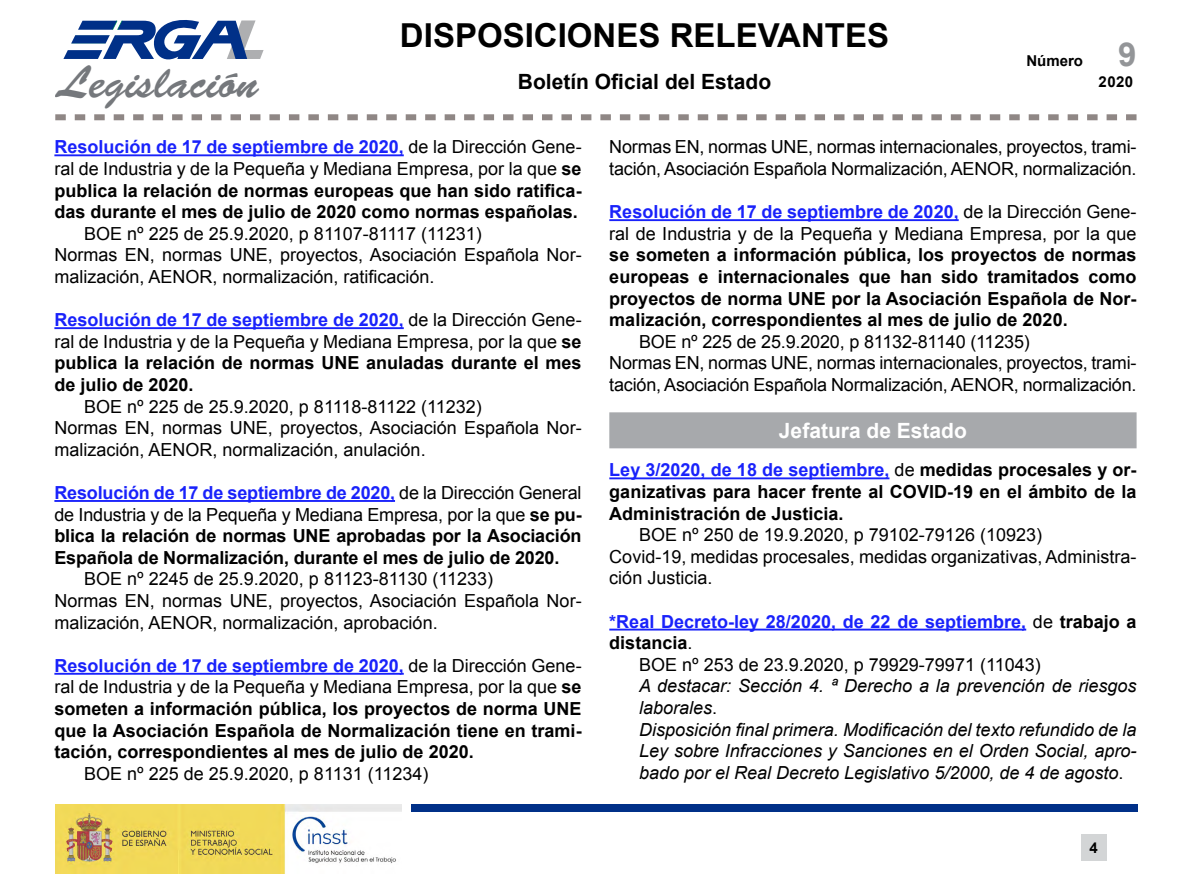
<style>
.page{position:relative;width:1191px;height:893px;background:#fff}
.page>*{position:absolute;margin:0;border:0;box-sizing:border-box;transform-origin:0 0}
.t1{font:italic 900 53.55px "Helvetica LT Std";color:#aeafb1;scale:1.11 1}
.t2{font:45.45px "Brush Script Std";color:#75787c}
.t3{font:700 33px "Arial";color:#000}
.t4{font:700 21px "Arial";color:#000}
._2_encabezados_EN_BL{font:700 21px "Arial";color:#fff}
._1_texto_normal{font:700 18px/21.6px "Arial";color:#000;text-align:justify}
._1_texto_normal-2{font:18px/21.6px "Arial";color:#000}
._3_Texto_con_sangria{font:18px "Arial";color:#000}
._3_Texto_con_sangria-2{font:italic 18px/21.6px "Arial";color:#000}
._1_texto_normal-3{font:700 18px/21.6px "Arial";color:#1922fb}
.t5{font:700 15px/21.1px "Arial";color:#000;text-align:right}
.s1{font-size:33px;color:#939598}
.s2{color:#1922fb}
.s3{font-weight:400}
.s4{font-weight:700;color:#1922fb}
.s5{font-weight:700}
.s6{font-weight:400;color:#000}
.s7{color:#000}
.s8{font-style:normal}
</style>
<div class="page">
<svg style="left:55px;top:114px;width:1081px;height:6px"></svg>
<div style="left:1080px;top:834px;width:26px;height:27px;background:#d3d5d6"></div>
<img style="left:55px;top:804px;width:346px;height:69px">
<div style="left:410px;top:805px;width:727px;height:7px;background:#003088"></div>
<svg style="left:63px;top:20px;width:184px;height:40px"></svg>
<hr style="left:54px;top:154px;width:350px;height:2px;background:#1922fb">
<hr style="left:54px;top:327px;width:350px;height:2px;background:#1922fb">
<hr style="left:54px;top:500px;width:341px;height:2px;background:#1922fb">
<hr style="left:54px;top:673px;width:350px;height:2px;background:#1922fb">
<hr style="left:609px;top:219px;width:349px;height:2px;background:#1922fb">
<div style="left:609px;top:412px;width:527px;height:36px;background:#a7a9ac"></div>
<hr style="left:609px;top:477px;width:280px;height:2px;background:#1922fb">
<hr style="left:609px;top:629px;width:417px;height:1px;background:#1922fb">
<h1 class="t1" style="left:222px;top:5px;width:49px">L</h1>
<h2 class="t2" style="left:57px;top:57px;width:202px">Legislación</h2>
<h3 class="t3" style="left:400px;top:13px;width:490px">DISPOSICIONES RELEVANTES</h3>
<p class="t4" style="left:518px;top:68px;width:255px">Boletín Oficial del Estado</p>
<p class="t5" style="left:1026px;top:51px;width:112px">Número <span class="s1">9<br></span>2020</p>
<p class="_1_texto_normal" style="left:54px;top:137px;width:529px"><span class="s2">Resolución de 17 de septiembre de 2020,</span> <span class="s3">de la Dirección Gene&shy;ral de Industria y de la Pequeña y Mediana Empresa, por la que</span> se publica la relación de normas europeas que han sido ratifica&shy;das durante el mes de julio de 2020 como normas españolas.</p>
<p class="_3_Texto_con_sangria" style="left:84px;top:222px;width:399px">BOE nº 225 de 25.9.2020, p 81107-81117 (11231)</p>
<p class="_1_texto_normal-2" style="left:54px;top:244px;width:529px">Normas EN, normas UNE, proyectos, Asociación Española Nor&shy;malización, AENOR, normalización, ratificación.</p>
<p class="_1_texto_normal-2" style="left:54px;top:309px;width:529px;text-align:justify"><span class="s4">Resolución de 17 de septiembre de 2020,</span> de la Dirección Gene&shy;ral de Industria y de la Pequeña y Mediana Empresa, por la que <span class="s5">se publica la relación de normas UNE anuladas durante el mes de julio de 2020.</span></p>
<p class="_3_Texto_con_sangria" style="left:84px;top:395px;width:399px">BOE nº 225 de 25.9.2020, p 81118-81122 (11232)</p>
<p class="_1_texto_normal-2" style="left:54px;top:417px;width:529px">Normas EN, normas UNE, proyectos, Asociación Española Nor&shy;malización, AENOR, normalización, anulación.</p>
<p class="_1_texto_normal" style="left:54px;top:482px;width:529px"><span class="s2">Resolución de 17 de septiembre de 2020,</span> <span class="s3">de la Dirección General de Industria y de la Pequeña y Mediana Empresa, por la que</span> se pu&shy;blica la relación de normas UNE aprobadas por la Asociación Española de Normalización, durante el mes de julio de 2020.</p>
<p class="_3_Texto_con_sangria" style="left:84px;top:567px;width:410px">BOE nº 2245 de 25.9.2020, p 81123-81130 (11233)</p>
<p class="_1_texto_normal-2" style="left:54px;top:590px;width:529px">Normas EN, normas UNE, proyectos, Asociación Española Nor&shy;malización, AENOR, normalización, aprobación.</p>
<p class="_1_texto_normal" style="left:54px;top:655px;width:529px"><span class="s2">Resolución de 17 de septiembre de 2020,</span> <span class="s3">de la Dirección Gene&shy;ral de Industria y de la Pequeña y Mediana Empresa, por la que</span> se someten a información pública, los proyectos de norma UNE que la Asociación Española de Normalización tiene en trami&shy;tación, correspondientes al mes de julio de 2020.</p>
<p class="_3_Texto_con_sangria" style="left:84px;top:762px;width:346px">BOE nº 225 de 25.9.2020, p 81131 (11234)</p>
<p class="_1_texto_normal-2" style="left:609px;top:136px;width:529px">Normas EN, normas UNE, normas internacionales, proyectos, trami&shy;tación, Asociación Española Normalización, AENOR, normalización.</p>
<p class="_1_texto_normal" style="left:609px;top:202px;width:529px"><span class="s2">Resolución de 17 de septiembre de 2020,</span> <span class="s3">de la Dirección Gene&shy;ral de Industria y de la Pequeña y Mediana Empresa, por la que </span>se someten a información pública, los proyectos de normas europeas e internacionales que han sido tramitados como proyectos de norma UNE por la Asociación Española de Nor&shy;malización, correspondientes al mes de julio de 2020.</p>
<p class="_3_Texto_con_sangria" style="left:639px;top:330px;width:392px">BOE nº 225 de 25.9.2020, p 81132-81140 (11235)</p>
<p class="_1_texto_normal-2" style="left:609px;top:352px;width:529px">Normas EN, normas UNE, normas internacionales, proyectos, trami&shy;tación, Asociación Española Normalización, AENOR, normalización.</p>
<p class="_2_encabezados_EN_BL" style="left:779px;top:416px;width:189px">Jefatura de Estado</p>
<p class="_1_texto_normal" style="left:609px;top:460px;width:529px"><span class="s2">Ley 3/2020, de 18 de septiembre,</span> <span class="s3">de</span> medidas procesales y or&shy;ganizativas para hacer frente al COVID-19 en el ámbito de la Administración de Justicia.</p>
<p class="_3_Texto_con_sangria" style="left:639px;top:523px;width:404px">BOE nº 250 de 19.9.2020, p 79102-79126 (10923)</p>
<p class="_1_texto_normal-2" style="left:609px;top:546px;width:529px">Covid-19, medidas procesales, medidas organizativas, Administra&shy;ción Justicia.</p>
<p class="_1_texto_normal-3" style="left:609px;top:611px;width:529px">*Real Decreto-ley 28/2020, de 22 de septiembre, <span class="s6">de</span> <span class="s7">trabajo a distancia</span><span class="s6">.</span></p>
<p class="_3_Texto_con_sangria" style="left:639px;top:653px;width:403px">BOE nº 253 de 23.9.2020, p 79929-79971 (11043)</p>
<p class="_3_Texto_con_sangria-2" style="left:639px;top:676px;width:499px">A destacar: Sección 4. ª Derecho a la prevención de riesgos laborales<span class="s8">.</span></p>
<p class="_3_Texto_con_sangria-2" style="left:639px;top:719px;width:499px;text-align:justify">Disposición final primera. Modificación del texto refundido de la Ley sobre Infracciones y Sanciones en el Orden Social, apro&shy;bado por el Real Decreto Legislativo 5/2000, de 4 de agosto<span class="s8">.</span></p>
<p class="t5" style="left:1089px;top:837px;width:10px">4</p>
</div>
